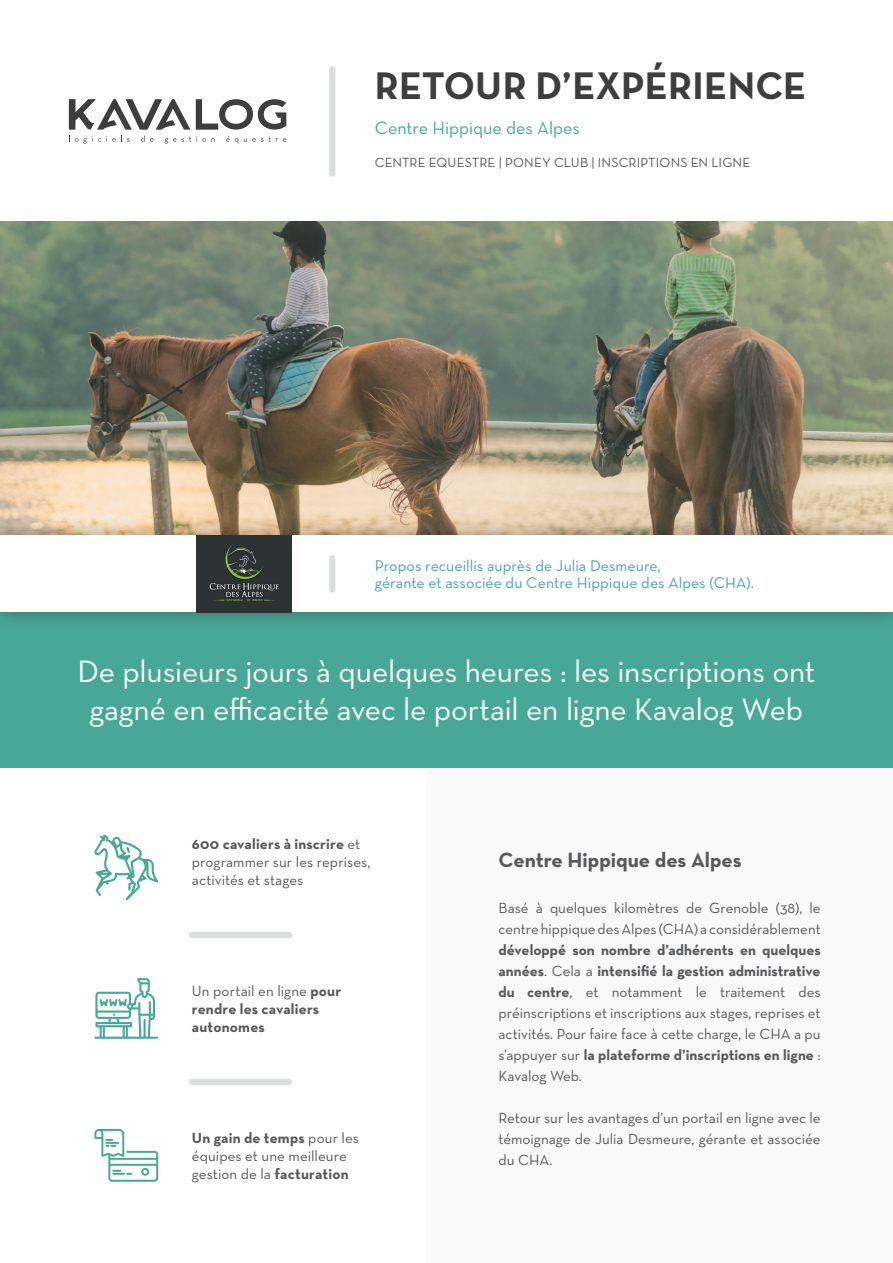
<style>
.page{position:relative;width:893px;height:1263px;background:#fff}
.page>*{position:absolute;margin:0;border:0;box-sizing:border-box;transform-origin:0 0}
.t1{font:700 39.15px "Neutra Text";letter-spacing:.005em;color:#3e3e3f}
.t2{font:31.5px/37.8px "Neutra Text";letter-spacing:-.005em;color:#fff;text-align:center}
.t3{font:700 21px "Neutra Text";color:#57585a}
.t4{font:18.15px "Neutra Text";color:#4aa997}
.t5{font:15.75px/17.7px "Neutra Text";letter-spacing:.005em;color:#4aa997}
.t6{font:15px/21px "Neutra Text";color:#57585a}
.t7{font:700 15px/18px "Neutra Text";letter-spacing:.01em;color:#57585a}
.t8{font:13.5px "Neutra Text";letter-spacing:.01em;color:#57585a}
.s1{font-weight:700}
.s2{font-weight:400}
</style>
<div class="page">
<div style="left:426px;top:770px;width:467px;height:493px;background:#f9f9fa"></div>
<img style="left:0;top:221px;width:893px;height:296px">
<div style="left:0;top:608px;width:893px;height:159px;background:#48a897"></div>
<div style="left:0;top:517px;width:893px;height:114px;background:#231f20;opacity:.42"></div>
<div style="left:0;top:536px;width:893px;height:76px;background:#fff"></div>
<div style="left:189px;top:1079px;width:103px;height:6px;background:#dcdddf;border-radius:3px"></div>
<div style="left:189px;top:932px;width:103px;height:6px;background:#dcdddf;border-radius:3px"></div>
<div style="left:329px;top:66px;width:6px;height:111px;background:#dcdddf;border-radius:3px"></div>
<div style="left:329px;top:555px;width:6px;height:38px;background:#dcdddf;border-radius:3px"></div>
<svg style="left:196px;top:99px;width:90px;height:31px"></svg>
<svg style="left:69px;top:136px;width:61px;height:8px"></svg>
<svg style="left:141px;top:136px;width:13px;height:6px"></svg>
<svg style="left:165px;top:136px;width:50px;height:8px"></svg>
<svg style="left:226px;top:136px;width:12px;height:8px"></svg>
<svg style="left:244px;top:136px;width:42px;height:6px"></svg>
<svg style="left:69px;top:99px;width:121px;height:31px"></svg>
<img style="left:197px;top:536px;width:95px;height:76px">
<svg style="left:94px;top:1129px;width:64px;height:53px"></svg>
<svg style="left:94px;top:978px;width:64px;height:61px"></svg>
<svg style="left:94px;top:835px;width:64px;height:65px"></svg>
<h1 class="t1" style="left:375px;top:61px;width:433px">RETOUR D’EXPÉRIENCE</h1>
<p class="t4" style="left:375px;top:117px;width:207px">Centre Hippique des Alpes</p>
<p class="t8" style="left:375px;top:154px;width:377px">CENTRE EQUESTRE | PONEY CLUB | INSCRIPTIONS EN LIGNE</p>
<p class="t5" style="left:375px;top:556px;width:381px">Propos recueillis auprès de Julia Desmeure,<br>gérante et associée du Centre Hippique des Alpes (CHA).</p>
<h2 class="t2" style="left:77px;top:652px;width:740px">De plusieurs jours à quelques heures : les inscriptions ont gagné en efficacité avec le portail en ligne Kavalog Web</h2>
<p class="t6" style="left:192px;top:834px;width:180px;line-height:18px"><span class="s1">600 cavaliers à inscrire</span> et programmer sur les reprises, activités et stages</p>
<p class="t7" style="left:192px;top:981px;width:151px"><span class="s2">Un portail en ligne</span> pour rendre les cavaliers autonomes</p>
<p class="t6" style="left:192px;top:1128px;width:169px;line-height:18px"><span class="s1">Un gain de temps</span> pour les équipes et une meilleure gestion de la <span class="s1">facturation</span></p>
<h3 class="t3" style="left:499px;top:846px;width:245px">Centre Hippique des Alpes</h3>
<p class="t6" style="left:499px;top:897px;width:324px">Basé à quelques kilomètres de Grenoble (38), le centre hippique des Alpes (CHA) a considérablement</p>
<p class="t6" style="left:499px;top:939px;width:324px;text-align:justify"><span class="s1">développé son nombre d’adhérents en quelques années</span>. Cela a <span class="s1">intensifié la gestion administrative du centre</span>, et notamment le traitement des préinscriptions et inscriptions aux stages, reprises et activités. Pour faire face à cette charge, le CHA a pu s’appuyer sur <span class="s1">la plateforme d’inscriptions en ligne</span> :<br>Kavalog Web.</p>
<p class="t6" style="left:499px;top:1107px;width:324px;text-align:justify">Retour sur les avantages d’un portail en ligne avec le témoignage de Julia Desmeure, gérante et associée du CHA.</p>
</div>
